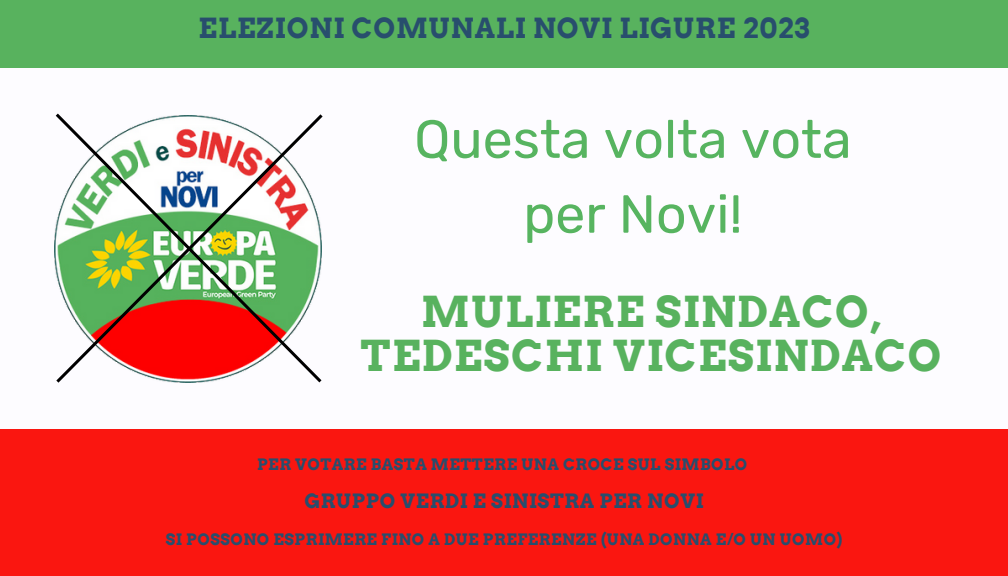
<style>
.page{position:relative;width:1008px;height:576px;background:#fff}
.page>*{position:absolute;margin:0;border:0;box-sizing:border-box;transform-origin:0 0}
.t1{font:53.6px/74.8px "Rubik";color:#57b460;text-align:center}
.t2{font:700 42.8px/43.6px "Arvo";letter-spacing:.03em;color:#58b25e;text-align:center}
.t3{font:700 27.6px "Arvo";letter-spacing:.03em;color:#284e6d}
.t4{font:700 19.6px "Arvo";letter-spacing:.03em;color:#284e6d}
.t5{font:700 15.6px "Arvo";letter-spacing:.03em;color:#284e6d}
</style>
<div class="page">
<div style="left:0;top:0;width:1008px;height:68px;background:#58b25e"></div>
<div style="left:0;top:429px;width:1008px;height:146px;background:#fa1610"></div>
<svg style="left:54px;top:113px;width:269px;height:270px"></svg>
<h3 class="t3" style="left:199px;top:12px;width:612px">ELEZIONI COMUNALI NOVI LIGURE 2023</h3>
<h1 class="t1" style="left:414px;top:102px;width:439px">Questa volta vota per Novi!</h1>
<h2 class="t2" style="left:361px;top:290px;width:582px">MULIERE SINDACO,<br>TEDESCHI VICESINDACO</h2>
<p class="t5" style="left:257px;top:455px;width:492px">PER VOTARE BASTA METTERE UNA CROCE SUL SIMBOLO</p>
<p class="t4" style="left:304px;top:490px;width:401px">GRUPPO VERDI E SINISTRA PER NOVI</p>
<p class="t5" style="left:166px;top:530px;width:678px">SI POSSONO ESPRIMERE FINO A DUE PREFERENZE (UNA DONNA E/O UN UOMO)</p>
</div>
